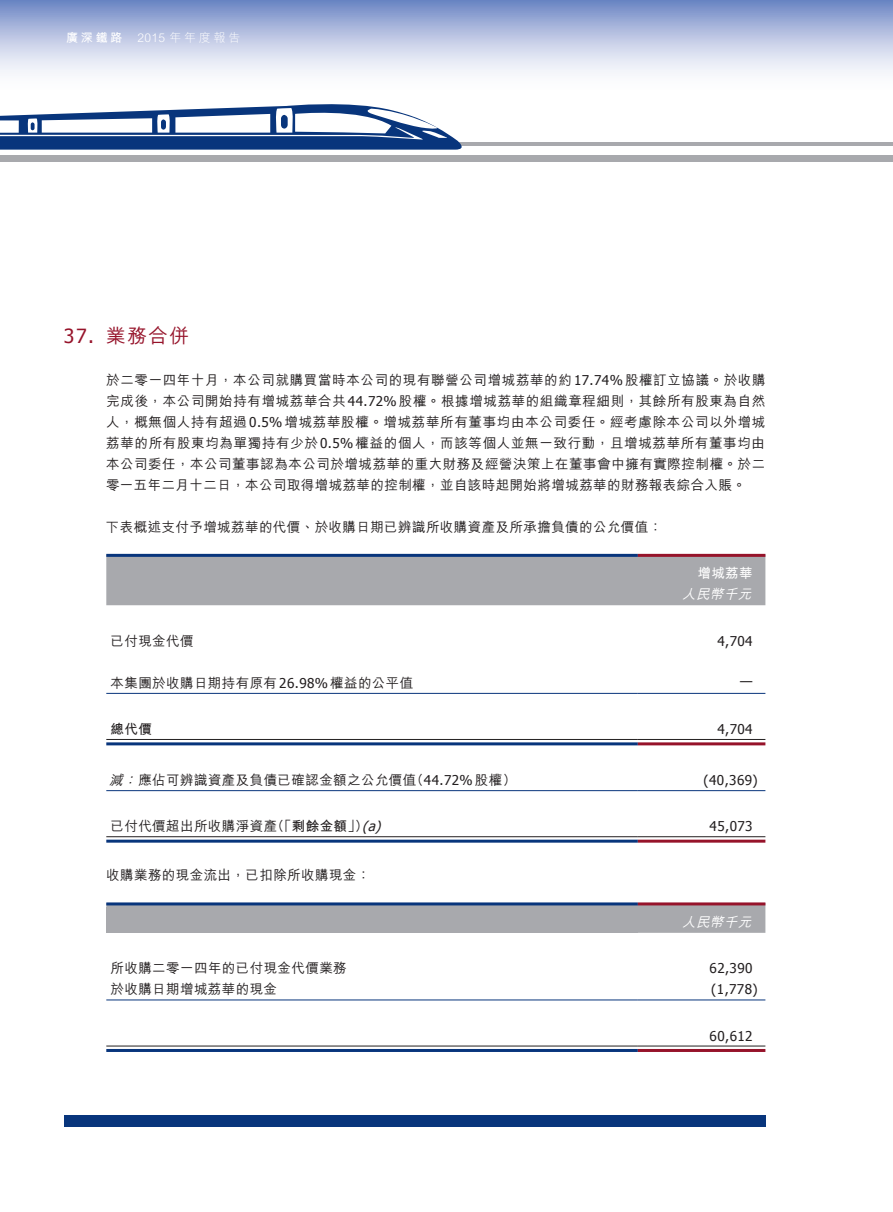
<style>
.page{position:relative;width:893px;height:1212px;background:#fff}
.page>*{position:absolute;margin:0;border:0;box-sizing:border-box;transform-origin:0 0}
.t1{font:500 19.5px "M Hei HK";color:#96132a}
.t2{font:500 13.5px/21px "M Hei HK";letter-spacing:.03em;color:#231f20;text-align:justify}
.t3{font:13.5px "Tahoma";letter-spacing:.03em;color:#231f20}
.t4{font:italic 500 13.5px "M Hei HK";color:#fff}
.t5{font:700 13.5px "M Hei HK";color:#fff}
.t6{font:700 13.5px "M Hei HK";color:#231f20}
.t7{font:300 12px "M Hei HK";letter-spacing:.23em;color:#fff}
.t8{font:700 12px "M Hei HK";color:#fff}
.s1{font-family:"Tahoma";font-weight:400}
.s2{font-style:italic}
.s3{font-weight:700}
.s4{font-family:"Tahoma";font-weight:400;font-style:italic}
</style>
<div class="page">
<img style="left:0;top:0;width:893px;height:73px">
<div style="left:64px;top:1115px;width:701px;height:12px;background:#08357c"></div>
<div style="left:0;top:155px;width:893px;height:7px;background:#a8a9ad"></div>
<hr style="left:0;top:142px;width:893px;height:4px;background:#a8a9ad">
<svg style="left:0;top:104px;width:462px;height:46px"></svg>
<div style="left:106px;top:557px;width:659px;height:48px;background:#a8a9ad"></div>
<hr style="left:106px;top:554px;width:532px;height:3px;background:#08357c">
<hr style="left:638px;top:554px;width:127px;height:3px;background:#96132a">
<hr style="left:106px;top:693px;width:532px;height:1px;background:#08357c">
<hr style="left:638px;top:693px;width:127px;height:1px;background:#08357c">
<hr style="left:106px;top:739px;width:532px;height:1px;background:#231f20">
<hr style="left:106px;top:742px;width:532px;height:3px;background:#08357c">
<hr style="left:638px;top:739px;width:127px;height:1px;background:#231f20">
<hr style="left:638px;top:742px;width:127px;height:3px;background:#96132a">
<hr style="left:106px;top:790px;width:532px;height:1px;background:#08357c">
<hr style="left:638px;top:790px;width:127px;height:1px;background:#08357c">
<hr style="left:106px;top:836px;width:532px;height:1px;background:#231f20">
<hr style="left:106px;top:840px;width:532px;height:3px;background:#08357c">
<hr style="left:638px;top:836px;width:127px;height:1px;background:#231f20">
<hr style="left:638px;top:840px;width:127px;height:3px;background:#96132a">
<svg style="left:106px;top:905px;width:659px;height:28px;background:#9fa1a9"></svg>
<div style="left:106px;top:907px;width:532px;height:26px;background:#a8a9ad"></div>
<hr style="left:106px;top:902px;width:532px;height:3px;background:#08357c">
<hr style="left:638px;top:902px;width:127px;height:3px;background:#96132a">
<hr style="left:106px;top:999px;width:532px;height:1px;background:#08357c">
<hr style="left:638px;top:999px;width:127px;height:1px;background:#08357c">
<hr style="left:106px;top:1046px;width:532px;height:1px;background:#231f20">
<hr style="left:106px;top:1049px;width:532px;height:3px;background:#08357c">
<hr style="left:638px;top:1046px;width:127px;height:1px;background:#231f20">
<hr style="left:638px;top:1049px;width:127px;height:3px;background:#96132a">
<p class="t8" style="left:66px;top:29px;width:58px">廣深鐵路</p>
<p class="t7" style="left:138px;top:29px;width:104px">2015年年度報告</p>
<h1 class="t1" style="left:64px;top:321px;width:127px"><span class="s1">37.</span> 業務合併</h1>
<p class="t2" style="left:106px;top:368px;width:661px">於二零一四年十月，本公司就購買當時本公司的現有聯營公司增城荔華的約<span class="s1">17.74%</span>股權訂立協議。於收購完成後，本公司開始持有增城荔華合共<span class="s1">44.72%</span>股權。根據增城荔華的組織章程細則，其餘所有股東為自然人，概無個人持有超過<span class="s1">0.5%</span>增城荔華股權。增城荔華所有董事均由本公司委任。經考慮除本公司以外增城荔華的所有股東均為單獨持有少於<span class="s1">0.5%</span>權益的個人，而該等個人並無一致行動，且增城荔華所有董事均由本公司委任，本公司董事認為本公司於增城荔華的重大財務及經營決策上在董事會中擁有實際控制權。於二零一五年二月十二日，本公司取得增城荔華的控制權，並自該時起開始將增城荔華的財務報表綜合入賬。</p>
<p class="t2" style="left:106px;top:515px;width:558px">下表概述支付予增城荔華的代價、於收購日期已辨識所收購資產及所承擔負債的公允價值：</p>
<p class="t5" style="left:697px;top:563px;width:57px">增城荔華</p>
<p class="t4" style="left:682px;top:584px;width:75px">人民幣千元</p>
<p class="t2" style="left:111px;top:629px;width:85px">已付現金代價</p>
<p class="t3" style="left:717px;top:631px;width:37px">4,704</p>
<p class="t2" style="left:111px;top:671px;width:304px">本集團於收購日期持有原有<span class="s1">26.98%</span>權益的公平值</p>
<p class="t3" style="left:740px;top:672px;width:14px">—</p>
<p class="t6" style="left:111px;top:719px;width:43px">總代價</p>
<p class="t3" style="left:717px;top:720px;width:37px">4,704</p>
<p class="t2" style="left:109px;top:768px;width:409px"><span class="s2">減：</span>應佔可辨識資產及負債已確認金額之公允價值（<span class="s1">44.72%</span>股權）</p>
<p class="t3" style="left:703px;top:771px;width:56px">(40,369)</p>
<p class="t2" style="left:111px;top:815px;width:276px">已付代價超出所收購淨資產（「<span class="s3">剩餘金額</span>」）<span class="s4">(a)</span></p>
<p class="t3" style="left:710px;top:817px;width:45px">45,073</p>
<p class="t2" style="left:106px;top:864px;width:266px">收購業務的現金流出，已扣除所收購現金：</p>
<p class="t4" style="left:682px;top:912px;width:75px">人民幣千元</p>
<p class="t2" style="left:111px;top:957px;width:238px">所收購二零一四年的已付現金代價業務</p>
<p class="t3" style="left:710px;top:959px;width:45px">62,390</p>
<p class="t2" style="left:110px;top:978px;width:168px">於收購日期增城荔華的現金</p>
<p class="t3" style="left:711px;top:980px;width:48px">(1,778)</p>
<p class="t3" style="left:710px;top:1027px;width:45px">60,612</p>
</div>
